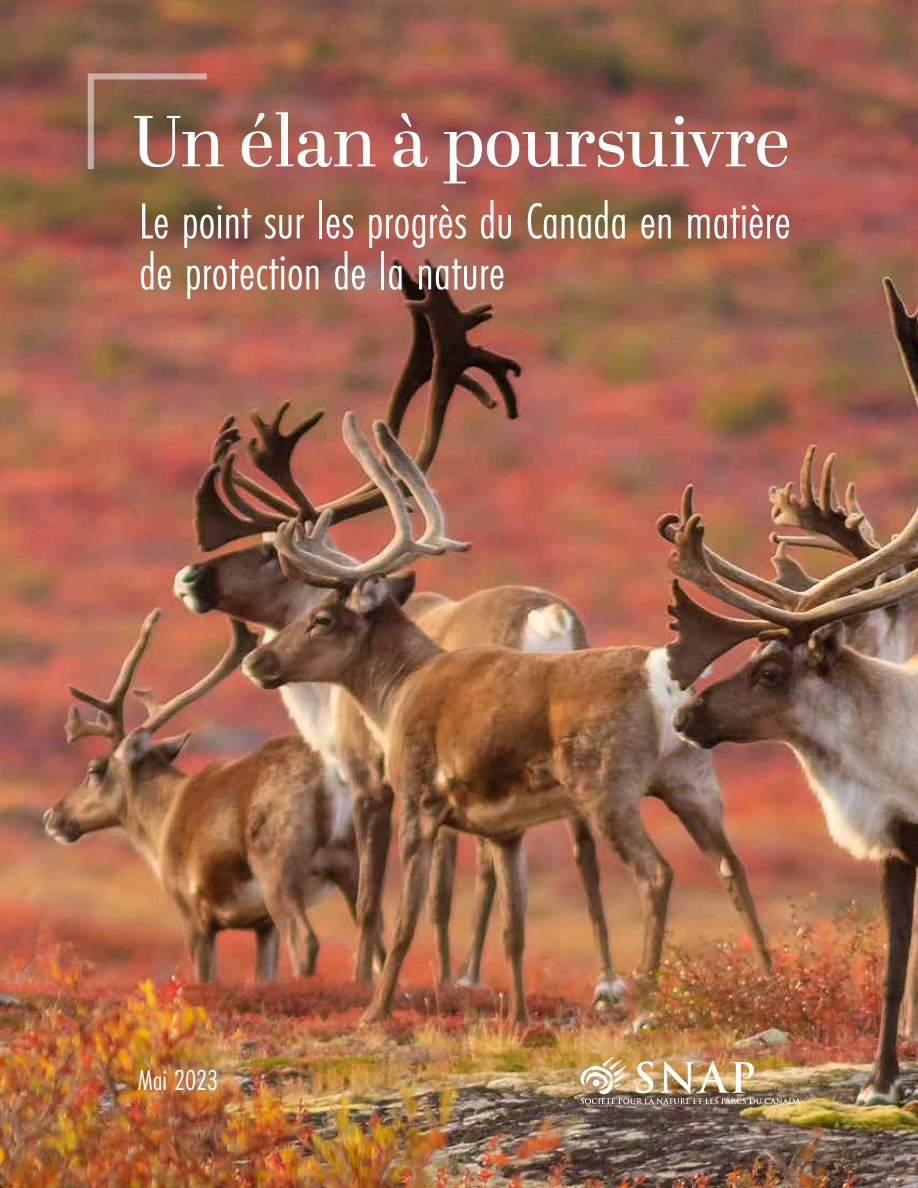
<style>
.page{position:relative;width:918px;height:1188px;background:#fff}
.page>*{position:absolute;margin:0;border:0;box-sizing:border-box;transform-origin:0 0}
.t1{font:72px "Abril Display";color:#fff}
.t2{font:52.5px/51px "Futura PT Cond";color:#fff}
.t3{font:30px "Futura PT Cond";color:#fff}
</style>
<div class="page">
<img style="left:0;top:0;width:918px;height:1188px">
<img style="left:580px;top:1057px;width:221px;height:47px">
<svg style="left:86px;top:72px;width:122px;height:99px;background:#8f624e"></svg>
<h1 class="t1" style="left:132px;top:92px;width:659px">Un élan à poursuivre</h1>
<p class="t2" style="left:139px;top:196px;width:653px">Le point sur les progrès du Canada en matière de protection de la nature</p>
<p class="t3" style="left:138px;top:1062px;width:82px">Mai 2023</p>
</div>
